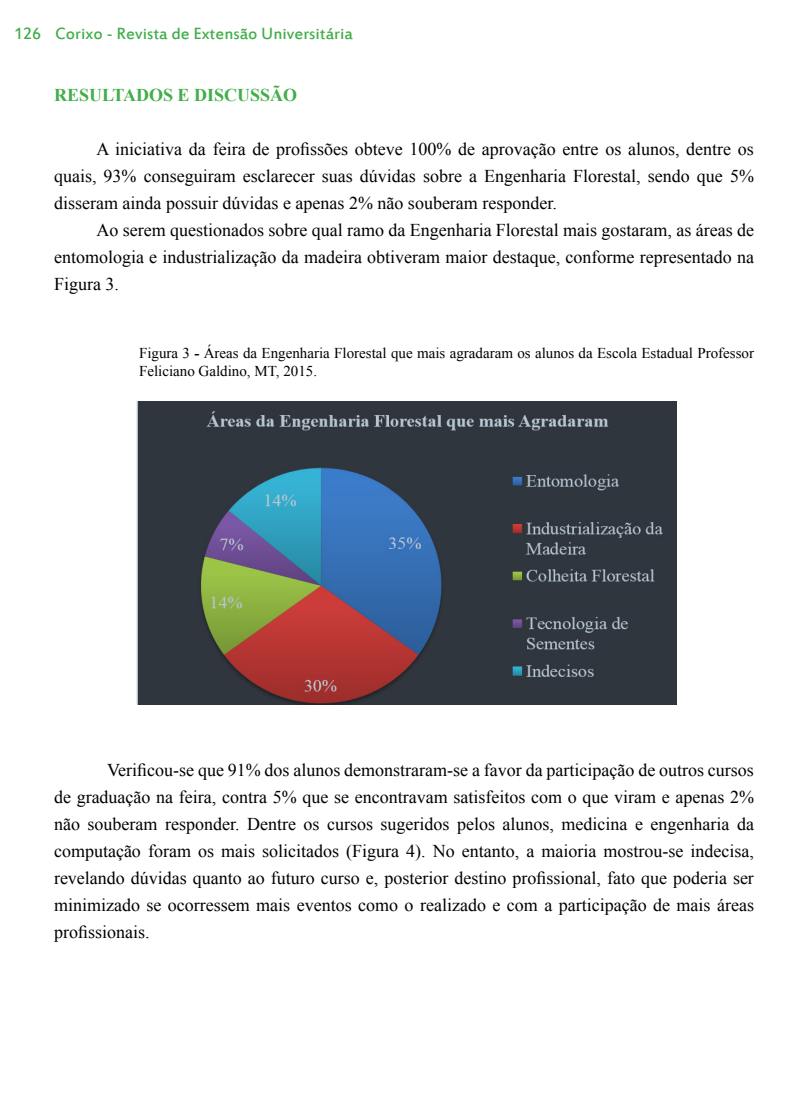
<style>
.page{position:relative;width:808px;height:1106px;background:#fff}
.page>*{position:absolute;margin:0;border:0;box-sizing:border-box;transform-origin:0 0}
.Normal__Web{font:18px/27px "Times New Roman";color:#000;text-align:justify}
.VERSO{font:18px/27px "Times New Roman";color:#000;text-align:justify}
.t1{font:18px "Estrangelo Edessa";color:#40ae49}
.t2{font:700 18px "Times New Roman";color:#40ae49}
.t3{font:15px/18px "Times New Roman";color:#000}
.s1{font-weight:700}
</style>
<div class="page">
<img style="left:136px;top:402px;width:541px;height:302px">
<p class="t1" style="left:14px;top:25px;width:340px">126 Corixo - Revista de Extensão Universitária</p>
<p class="t2" style="left:54px;top:83px;width:245px">RESULTADOS E DISCUSSÃO</p>
<p class="VERSO" style="left:54px;top:135px;width:701px;text-indent:43px">A iniciativa da feira de profissões obteve 100% de aprovação entre os alunos, dentre os quais, 93% conseguiram esclarecer suas dúvidas sobre a Engenharia Florestal, sendo que 5% disseram ainda possuir dúvidas e apenas 2% não souberam responder.</p>
<p class="VERSO" style="left:54px;top:216px;width:701px;text-indent:43px">Ao serem questionados sobre qual ramo da Engenharia Florestal mais gostaram, as áreas de entomologia e industrialização da madeira obtiveram maior destaque, conforme representado na Figura 3.</p>
<p class="t3" style="left:139px;top:343px;width:616px">Figura 3 <span class="s1">-</span> Áreas da Engenharia Florestal que mais agradaram os alunos da Escola Estadual Professor<br>Feliciano Galdino, MT, 2015.</p>
<p class="Normal__Web" style="left:54px;top:756px;width:701px;text-indent:53px">Verificou-se que 91% dos alunos demonstraram-se a favor da participação de outros cursos de graduação na feira, contra 5% que se encontravam satisfeitos com o que viram e apenas 2% não souberam responder. Dentre os cursos sugeridos pelos alunos, medicina e engenharia da computação foram os mais solicitados (Figura 4). No entanto, a maioria mostrou-se indecisa, revelando dúvidas quanto ao futuro curso e, posterior destino profissional, fato que poderia ser minimizado se ocorressem mais eventos como o realizado e com a participação de mais áreas profissionais.</p>
</div>
